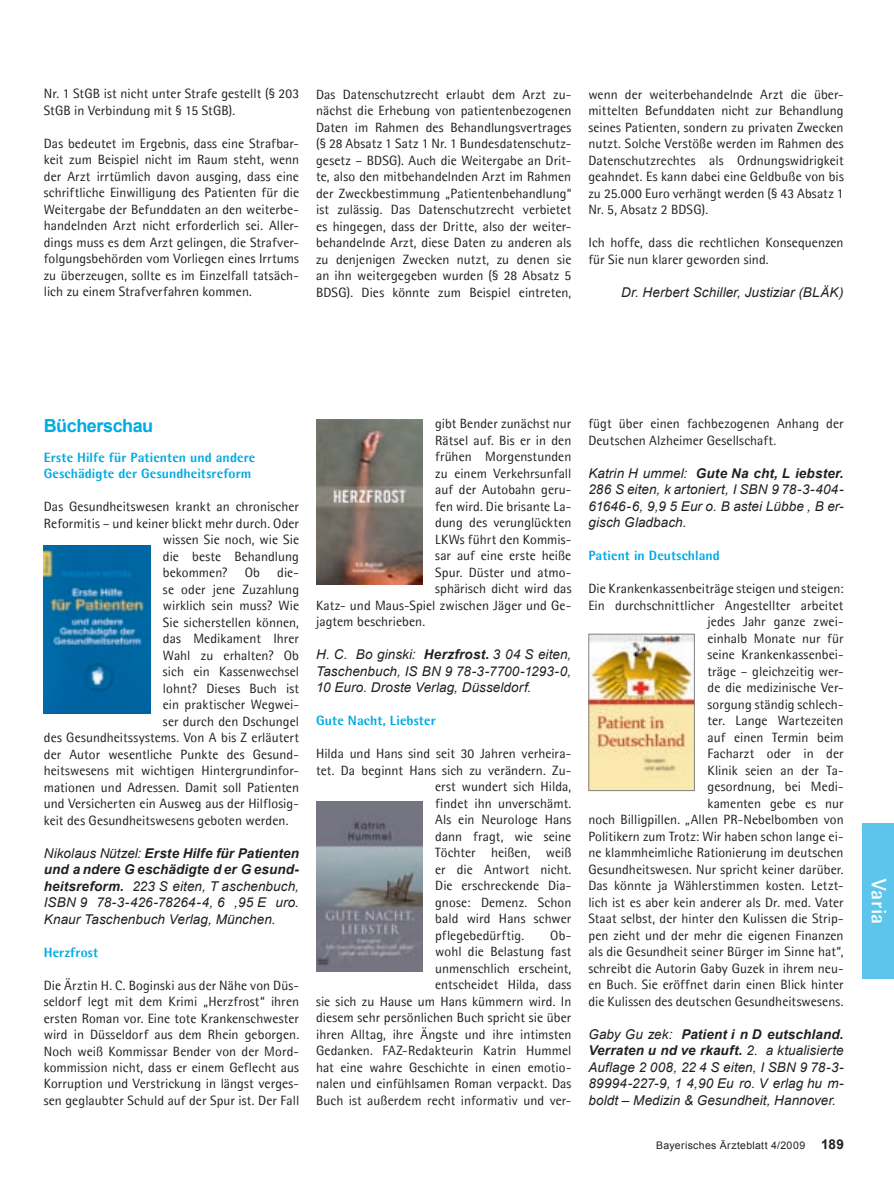
<style>
.page{position:relative;width:894px;height:1190px;background:#fff}
.page>*{position:absolute;margin:0;border:0;box-sizing:border-box;transform-origin:0 0}
.t1{font:700 21px "Agfa Rotis Semisans";color:#fff}
.t2{font:700 18px "Arial";letter-spacing:-.025em;color:#00aae2}
.t3{font:13.5px/16.5px "Agfa Rotis Semisans";letter-spacing:.005em;color:#231f20;text-align:justify}
.t4{font:italic 13.5px/16.5px "Arial";letter-spacing:.005em;color:#231f20;text-align:justify}
.t5{font:800 13.5px/16.5px "Agfa Rotis Semisans";letter-spacing:.01em;color:#00aae2}
.t6{font:10.5px "Arial";letter-spacing:.03em;color:#231f20}
.s1{font-weight:700}
.s2{font-weight:700;font-style:normal}
.s3{font-weight:700;font-size:13.5px}
</style>
<div class="page">
<div style="left:861px;top:823px;width:32px;height:156px;background:#5dc5ec"></div>
<img style="left:44px;top:546px;width:106px;height:167px">
<img style="left:316px;top:802px;width:106px;height:169px">
<img style="left:316px;top:419px;width:106px;height:166px">
<img style="left:590px;top:636px;width:102px;height:153px">
<div style="left:588px;top:634px;width:106px;height:157px;border:1px solid #808083"></div>
<p class="t3" style="left:44px;top:86px;width:257px">Nr. 1 StGB ist nicht unter Strafe gestellt (§ 203<br>StGB in Verbindung mit § 15 StGB).</p>
<p class="t3" style="left:44px;top:135px;width:257px">Das bedeutet im Ergebnis, dass eine Strafbar&shy;keit zum Beispiel nicht im Raum steht, wenn der Arzt irrtümlich davon ausging, dass eine schriftliche Einwilligung des Patienten für die Weitergabe der Befunddaten an den weiterbe&shy;handelnden Arzt nicht erforderlich sei. Aller&shy;dings muss es dem Arzt gelingen, die Strafver&shy;folgungsbehörden vom Vorliegen eines Irrtums zu überzeugen, sollte es im Einzelfall tatsäch&shy;lich zu einem Strafverfahren kommen.</p>
<p class="t3" style="left:316px;top:86px;width:257px">Das Datenschutzrecht erlaubt dem Arzt zu&shy;nächst die Erhebung von patientenbezogenen Daten im Rahmen des Behandlungsvertrages (§ 28 Absatz 1 Satz 1 Nr. 1 Bundesdatenschutz&shy;gesetz – BDSG). Auch die Weitergabe an Drit&shy;te, also den mitbehandelnden Arzt im Rahmen der Zweckbestimmung „Patientenbehandlung“ ist zulässig. Das Datenschutzrecht verbietet es hingegen, dass der Dritte, also der weiter&shy;behandelnde Arzt, diese Daten zu anderen als zu denjenigen Zwecken nutzt, zu denen sie an ihn weitergegeben wurden (§ 28 Absatz 5<br>BDSG). Dies könnte zum Beispiel eintreten,</p>
<p class="t3" style="left:588px;top:86px;width:257px">wenn der weiterbehandelnde Arzt die über&shy;mittelten Befunddaten nicht zur Behandlung seines Patienten, sondern zu privaten Zwecken nutzt. Solche Verstöße werden im Rahmen des Datenschutzrechtes als Ordnungswidrigkeit geahndet. Es kann dabei eine Geldbuße von bis zu 25.000 Euro verhängt werden (§ 43 Absatz 1<br>Nr. 5, Absatz 2 BDSG).</p>
<p class="t3" style="left:588px;top:234px;width:257px">Ich hoffe, dass die rechtlichen Konsequenzen für Sie nun klarer geworden sind.</p>
<p class="t4" style="left:621px;top:284px;width:224px">Dr. Herbert Schiller, Justiziar (BLÄK)</p>
<h2 class="t2" style="left:44px;top:414px;width:111px">Bücherschau</h2>
<p class="t5" style="left:44px;top:448px;width:213px">Erste Hilfe für Patienten und andere<br>Geschädigte der Gesundheitsreform</p>
<p class="t3" style="left:44px;top:498px;width:257px">Das Gesundheitswesen krankt an chronischer</p>
<p class="t3" style="left:44px;top:515px;width:257px">Reformitis – und keiner blickt mehr durch. Oder</p>
<p class="t3" style="left:163px;top:531px;width:138px">wissen Sie noch, wie Sie</p>
<p class="t3" style="left:163px;top:548px;width:138px">die beste Behandlung</p>
<p class="t3" style="left:163px;top:564px;width:66px">bekommen?</p>
<p class="t3" style="left:245px;top:564px;width:17px">Ob</p>
<p class="t3" style="left:277px;top:564px;width:23px">die-</p>
<p class="t3" style="left:163px;top:581px;width:138px">se oder jene Zuzahlung</p>
<p class="t3" style="left:163px;top:597px;width:138px">wirklich sein muss? Wie</p>
<p class="t3" style="left:163px;top:614px;width:138px">Sie sicherstellen können,</p>
<p class="t3" style="left:163px;top:630px;width:138px">das Medikament Ihrer</p>
<p class="t3" style="left:163px;top:647px;width:138px">Wahl zu erhalten? Ob</p>
<p class="t3" style="left:163px;top:663px;width:137px">sich ein Kassenwechsel</p>
<p class="t3" style="left:163px;top:680px;width:138px">lohnt? Dieses Buch ist</p>
<p class="t3" style="left:163px;top:696px;width:138px">ein praktischer Wegwei-</p>
<p class="t3" style="left:163px;top:713px;width:138px">ser durch den Dschungel</p>
<p class="t3" style="left:44px;top:729px;width:257px">des Gesundheitssystems. Von A bis Z erläutert</p>
<p class="t3" style="left:44px;top:746px;width:257px">der Autor wesentliche Punkte des Gesund-</p>
<p class="t3" style="left:44px;top:762px;width:257px">heitswesens mit wichtigen Hintergrundinfor-</p>
<p class="t3" style="left:44px;top:779px;width:257px">mationen und Adressen. Damit soll Patienten</p>
<p class="t3" style="left:44px;top:795px;width:257px">und Versicherten ein Ausweg aus der Hilflosig-</p>
<p class="t3" style="left:44px;top:812px;width:246px">keit des Gesundheitswesens geboten werden.</p>
<p class="t4" style="left:44px;top:845px;width:257px">Nikolaus Nützel: <span class="s1">Erste Hilfe für Patienten und a ndere G eschädigte d er G esund&shy;heitsreform.</span> 223 S eiten, T aschenbuch, ISBN 9 78-3-426-78264-4, 6 ,95 E uro.<br>Knaur Taschenbuch Verlag, München.</p>
<p class="t5" style="left:44px;top:943px;width:56px">Herzfrost</p>
<p class="t3" style="left:44px;top:977px;width:257px">Die Ärztin H. C. Boginski aus der Nähe von Düs&shy;seldorf legt mit dem Krimi „Herzfrost“ ihren ersten Roman vor. Eine tote Krankenschwester wird in Düsseldorf aus dem Rhein geborgen.<br>Noch weiß Kommissar Bender von der Mord&shy;kommission nicht, dass er einem Geflecht aus Korruption und Verstrickung in längst verges&shy;sen geglaubter Schuld auf der Spur ist. Der Fall</p>
<p class="t3" style="left:435px;top:416px;width:138px">gibt Bender zunächst nur</p>
<p class="t3" style="left:435px;top:432px;width:138px">Rätsel auf. Bis er in den</p>
<p class="t3" style="left:435px;top:449px;width:138px">frühen Morgenstunden</p>
<p class="t3" style="left:435px;top:465px;width:138px">zu einem Verkehrsunfall</p>
<p class="t3" style="left:435px;top:482px;width:138px">auf der Autobahn geru-</p>
<p class="t3" style="left:435px;top:498px;width:137px">fen wird. Die brisante La-</p>
<p class="t3" style="left:435px;top:515px;width:138px">dung des verunglückten</p>
<p class="t3" style="left:435px;top:531px;width:138px">LKWs führt den Kommis-</p>
<p class="t3" style="left:435px;top:548px;width:138px">sar auf eine erste heiße</p>
<p class="t3" style="left:435px;top:564px;width:138px">Spur. Düster und atmo-</p>
<p class="t3" style="left:435px;top:581px;width:138px">sphärisch dicht wird das</p>
<p class="t3" style="left:316px;top:597px;width:257px">Katz- und Maus-Spiel zwischen Jäger und Ge-</p>
<p class="t3" style="left:316px;top:613px;width:111px">jagtem beschrieben.</p>
<p class="t4" style="left:316px;top:647px;width:257px">H. C. Bo ginski: <span class="s1">Herzfrost</span><span class="s2">.</span> 3 04 S eiten, Taschenbuch, IS BN 9 78-3-7700-1293-0, 10 Euro. Droste Verlag, Düsseldorf.</p>
<p class="t5" style="left:316px;top:712px;width:121px">Gute Nacht, Liebster</p>
<p class="t3" style="left:316px;top:745px;width:257px">Hilda und Hans sind seit 30 Jahren verheira-</p>
<p class="t3" style="left:316px;top:762px;width:257px">tet. Da beginnt Hans sich zu verändern. Zu-</p>
<p class="t3" style="left:435px;top:778px;width:138px">erst wundert sich Hilda,</p>
<p class="t3" style="left:435px;top:795px;width:138px">findet ihn unverschämt.</p>
<p class="t3" style="left:435px;top:811px;width:138px">Als ein Neurologe Hans</p>
<p class="t3" style="left:435px;top:828px;width:138px">dann fragt, wie seine</p>
<p class="t3" style="left:435px;top:844px;width:138px">Töchter heißen, weiß</p>
<p class="t3" style="left:435px;top:861px;width:138px">er die Antwort nicht.</p>
<p class="t3" style="left:435px;top:877px;width:138px">Die erschreckende Dia-</p>
<p class="t3" style="left:435px;top:894px;width:138px">gnose: Demenz. Schon</p>
<p class="t3" style="left:435px;top:910px;width:138px">bald wird Hans schwer</p>
<p class="t3" style="left:435px;top:927px;width:90px">pflegebedürftig.</p>
<p class="t3" style="left:316px;top:927px;width:257px;text-align:right">Ob-<br>wohl die Belastung fast<br>unmenschlich erscheint,<br>entscheidet Hilda, dass<br>sie sich zu Hause um Hans kümmern wird. In diesem sehr persönlichen Buch spricht sie über ihren Alltag, ihre Ängste und ihre intimsten Gedanken. FAZ-Redakteurin Katrin Hummel hat eine wahre Geschichte in einen emotio&shy;nalen und einfühlsamen Roman verpackt. Das Buch ist außerdem recht informativ und ver-</p>
<p class="t3" style="left:588px;top:415px;width:257px">fügt über einen fachbezogenen Anhang der<br>Deutschen Alzheimer Gesellschaft.</p>
<p class="t4" style="left:588px;top:465px;width:257px">Katrin H ummel: <span class="s1">Gute Na cht, L iebster.<br></span>286 S eiten, k artoniert, I SBN 9 78-3-404- 61646-6, 9,9 5 Eur o. B astei Lübbe , B er&shy;gisch Gladbach.</p>
<p class="t5" style="left:588px;top:547px;width:133px">Patient in Deutschland</p>
<p class="t3" style="left:588px;top:580px;width:257px;text-align:right">Die Krankenkassenbeiträge steigen und steigen:<br>Ein durchschnittlicher Angestellter arbeitet jedes Jahr ganze zwei-<br>einhalb Monate nur für<br>seine Krankenkassenbei-<br>träge – gleichzeitig wer-<br>de die medizinische Ver-<br>sorgung ständig schlech-<br>ter. Lange Wartezeiten<br>auf einen Termin beim<br>Facharzt oder in der<br>Klinik seien an der Ta-<br>gesordnung, bei Medi-<br>kamenten gebe es nur<br>noch Billigpillen. „Allen PR-Nebelbomben von Politikern zum Trotz: Wir haben schon lange ei&shy;ne klammheimliche Rationierung im deutschen Gesundheitswesen. Nur spricht keiner darüber.<br>Das könnte ja Wählerstimmen kosten. Letzt&shy;lich ist es aber kein anderer als Dr. med. Vater Staat selbst, der hinter den Kulissen die Strip&shy;pen zieht und der mehr die eigenen Finanzen als die Gesundheit seiner Bürger im Sinne hat“, schreibt die Autorin Gaby Guzek in ihrem neu&shy;en Buch. Sie eröffnet darin einen Blick hinter die Kulissen des deutschen Gesundheitswesens.</p>
<p class="t4" style="left:588px;top:1026px;width:257px">Gaby Gu zek: <span class="s1">Patient i n D eutschland.<br>Verraten u nd ve rkauft.</span> 2. a ktualisierte Auflage 2 008, 22 4 S eiten, I SBN 9 78-3- 89994-227-9, 1 4,90 Eu ro. V erlag hu m&shy;boldt – Medizin &amp; Gesundheit, Hannover.</p>
<p class="t6" style="left:656px;top:1138px;width:189px">Bayerisches Ärzteblatt 4/2009 <span class="s3">189</span></p>
<h1 class="t1" style="left:891px;top:879px;width:47px;rotate:90deg">Varia</h1>
</div>
